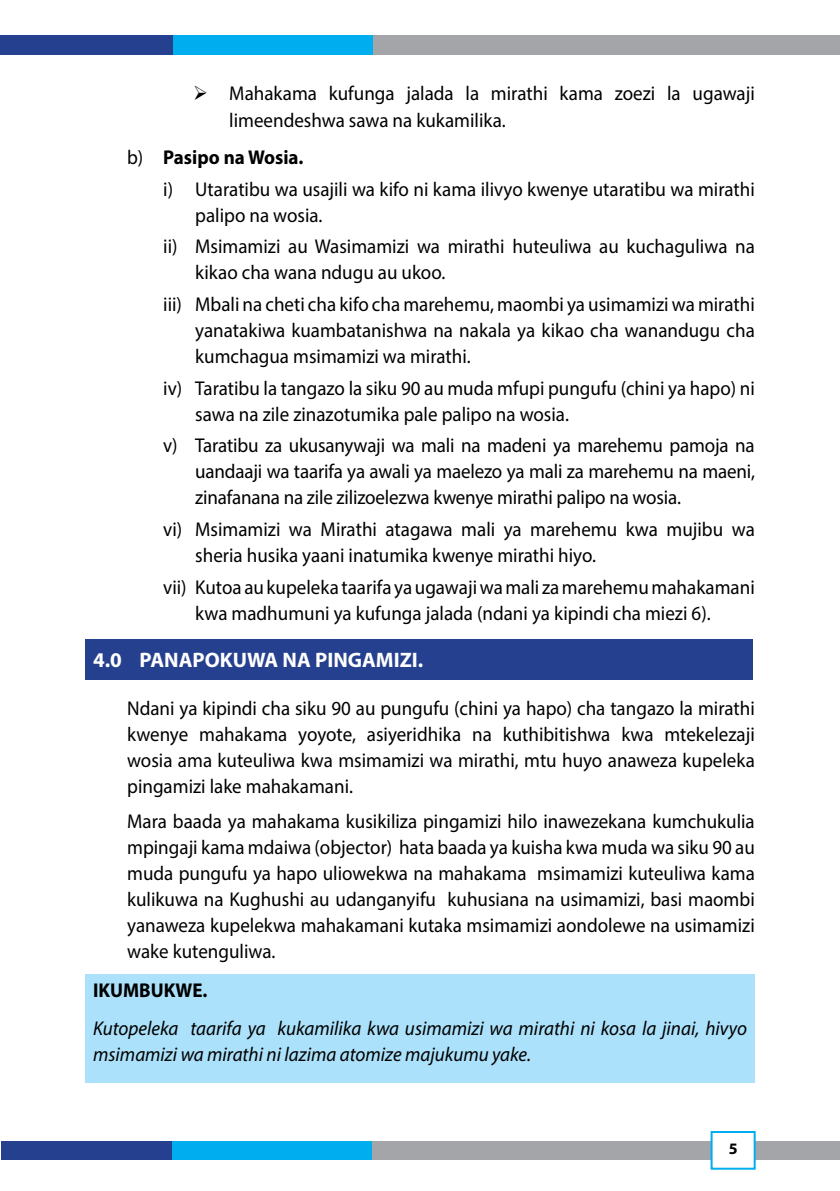
<style>
.page{position:relative;width:840px;height:1191px;background:#fff}
.page>*{position:absolute;margin:0;border:0;box-sizing:border-box;transform-origin:0 0}
.t1{font:700 21px "Myriad Pro";color:#fff}
.t2{font:20px/26px "Myriad Pro";color:#000;scale:.95 1}
.t3{font:italic 20px/26px "Myriad Pro";color:#000;scale:.95 1}
.t4{font:700 20px "Myriad Pro";color:#000;scale:.95 1}
.t5{font:700 16px "Myriad Pro";color:#000}
.s1{font-weight:700}
</style>
<div class="page">
<div style="left:0;top:35px;width:200px;height:20px;background:#25408f"></div>
<div style="left:1px;top:1141px;width:200px;height:18px;background:#25408f"></div>
<div style="left:173px;top:35px;width:200px;height:20px;background:#00aeef"></div>
<div style="left:172px;top:1141px;width:200px;height:18px;background:#00aeef"></div>
<div style="left:373px;top:35px;width:466px;height:20px;background:#a3a5a8"></div>
<div style="left:372px;top:1141px;width:467px;height:18px;background:#a3a5a8"></div>
<div style="left:710px;top:1131px;width:45px;height:38px;background:#fff;border:2px solid #00aeef"></div>
<div style="left:85px;top:639px;width:667px;height:41px;background:#25408f"></div>
<div style="left:85px;top:974px;width:669px;height:108px;background:#abe1fa"></div>
<p class="t2" style="left:229px;top:80px;width:554px;text-indent:-36px">➢ Mahakama kufunga jalada la mirathi kama zoezi la ugawaji limeendeshwa sawa na kukamilika.</p>
<p class="t2" style="left:163px;top:141px;width:624px;line-height:31.6px;text-indent:-36px">b) <span class="s1">Pasipo na Wosia.<br></span>i) Utaratibu wa usajili wa kifo ni kama ilivyo kwenye utaratibu wa mirathi</p>
<p class="t2" style="left:163px;top:199px;width:624px;line-height:31.6px;text-indent:32px">palipo na wosia.<br>ii) Msimamizi au Wasimamizi wa mirathi huteuliwa au kuchaguliwa na</p>
<p class="t2" style="left:163px;top:256px;width:624px;line-height:31.6px;text-indent:32px">kikao cha wana ndugu au ukoo.<br>iii) Mbali na cheti cha kifo cha marehemu, maombi ya usimamizi wa mirathi</p>
<p class="t2" style="left:195px;top:317px;width:590px">yanatakiwa kuambatanishwa na nakala ya kikao cha wanandugu cha kumchagua msimamizi wa mirathi.</p>
<p class="t2" style="left:195px;top:374px;width:590px;text-indent:-32px">iv) Taratibu la tangazo la siku 90 au muda mfupi pungufu (chini ya hapo) ni sawa na zile zinazotumika pale palipo na wosia.</p>
<p class="t2" style="left:195px;top:432px;width:590px;text-align:justify;text-indent:-32px">v) Taratibu za ukusanywaji wa mali na madeni ya marehemu pamoja na uandaaji wa taarifa ya awali ya maelezo ya mali za marehemu na maeni, zinafanana na zile zilizoelezwa kwenye mirathi palipo na wosia.</p>
<p class="t2" style="left:195px;top:516px;width:590px;text-indent:-32px">vi) Msimamizi wa Mirathi atagawa mali ya marehemu kwa mujibu wa sheria husika yaani inatumika kwenye mirathi hiyo.</p>
<p class="t2" style="left:195px;top:573px;width:590px;text-indent:-32px">vii) Kutoa au kupeleka taarifa ya ugawaji wa mali za marehemu mahakamani kwa madhumuni ya kufunga jalada (ndani ya kipindi cha miezi 6).</p>
<p class="t1" style="left:93px;top:646px;width:331px">4.0 PANAPOKUWA NA PINGAMIZI.</p>
<p class="t2" style="left:127px;top:695px;width:662px;text-align:justify">Ndani ya kipindi cha siku 90 au pungufu (chini ya hapo) cha tangazo la mirathi kwenye mahakama yoyote, asiyeridhika na kuthibitishwa kwa mtekelezaji wosia ama kuteuliwa kwa msimamizi wa mirathi, mtu huyo anaweza kupeleka pingamizi lake mahakamani.</p>
<p class="t2" style="left:127px;top:807px;width:662px;text-align:justify">Mara baada ya mahakama kusikiliza pingamizi hilo inawezekana kumchukulia mpingaji kama mdaiwa (objector) hata baada ya kuisha kwa muda wa siku 90 au muda pungufu ya hapo uliowekwa na mahakama msimamizi kuteuliwa kama kulikuwa na Kughushi au udanganyifu kuhusiana na usimamizi, basi maombi yanaweza kupelekwa mahakamani kutaka msimamizi aondolewe na usimamizi wake kutenguliwa.</p>
<p class="t4" style="left:93px;top:977px;width:122px">IKUMBUKWE.</p>
<p class="t3" style="left:93px;top:1014px;width:689px">Kutopeleka taarifa ya kukamilika kwa usimamizi wa mirathi ni kosa la jinai, hivyo msimamizi wa mirathi ni lazima atomize majukumu yake.</p>
<p class="t5" style="left:728px;top:1138px;width:10px">5</p>
</div>
